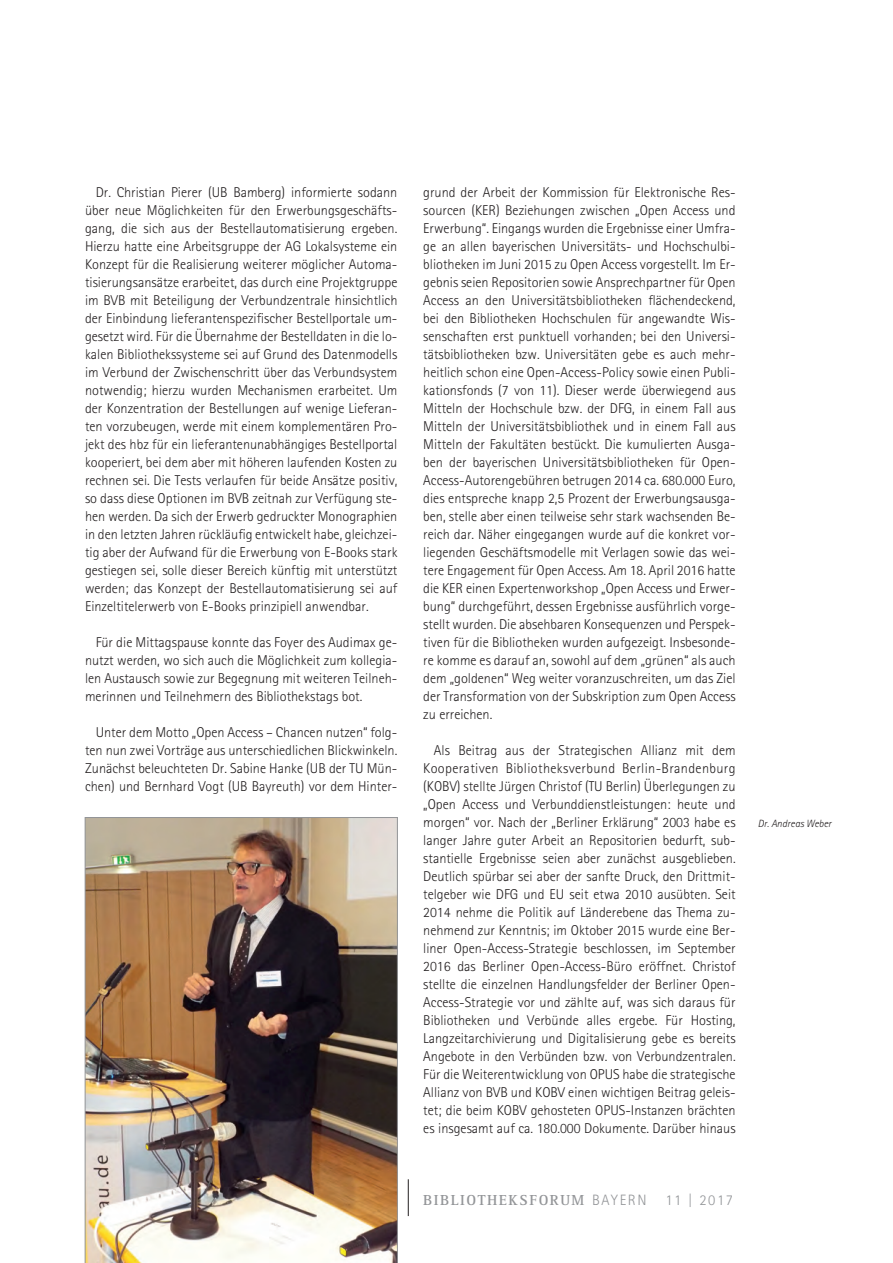
<style>
.page{position:relative;width:893px;height:1263px;background:#fff}
.page>*{position:absolute;margin:0;border:0;box-sizing:border-box;transform-origin:0 0}
.t1{font:700 15px "Rotis Serif Std";letter-spacing:.1em;color:#939598}
.t2{font:300 15px "Rotis Sans Serif Std";letter-spacing:.1em;color:#939598}
.t3{font:300 14.25px/18px "Rotis Sans Serif Std";color:#231f20;text-align:justify}
.t4{font:italic 300 10.5px "Rotis Sans Serif Std";color:#231f20}
.s1{font-family:"Rotis Sans Serif Std";font-weight:300}
</style>
<div class="page">
<hr style="left:408px;top:1179px;width:1px;height:37px;background:#231f20">
<img style="left:85px;top:817px;width:312px;height:446px">
<p class="t3" style="left:85px;top:185px;width:314px;text-indent:11px">Dr. Christian Pierer (UB Bamberg) informierte sodann über neue Möglichkeiten für den Erwerbungsgeschäfts&shy;gang, die sich aus der Bestellautomatisierung ergeben.<br>Hierzu hatte eine Arbeitsgruppe der AG Lokalsysteme ein Konzept für die Realisierung weiterer möglicher Automa&shy;tisierungsansätze erarbeitet, das durch eine Projektgruppe im BVB mit Beteiligung der Verbundzentrale hinsichtlich der Einbindung lieferantenspezifischer Bestellportale um&shy;gesetzt wird. Für die Übernahme der Bestelldaten in die lo&shy;kalen Bibliothekssysteme sei auf Grund des Datenmodells im Verbund der Zwischenschritt über das Verbundsystem notwendig; hierzu wurden Mechanismen erarbeitet. Um der Konzentration der Bestellungen auf wenige Lieferan&shy;ten vorzubeugen, werde mit einem komplementären Pro&shy;jekt des hbz für ein lieferantenunabhängiges Bestellportal kooperiert, bei dem aber mit höheren laufenden Kosten zu rechnen sei. Die Tests verlaufen für beide Ansätze positiv, so dass diese Optionen im BVB zeitnah zur Verfügung ste&shy;hen werden. Da sich der Erwerb gedruckter Monographien in den letzten Jahren rückläufig entwickelt habe, gleichzei&shy;tig aber der Aufwand für die Erwerbung von E-Books stark gestiegen sei, solle dieser Bereich künftig mit unterstützt werden; das Konzept der Bestellautomatisierung sei auf Einzeltitelerwerb von E-Books prinzipiell anwendbar.</p>
<p class="t3" style="left:85px;top:635px;width:314px;text-indent:11px">Für die Mittagspause konnte das Foyer des Audimax ge&shy;nutzt werden, wo sich auch die Möglichkeit zum kollegia&shy;len Austausch sowie zur Begegnung mit weiteren Teilneh&shy;merinnen und Teilnehmern des Bibliothekstags bot.</p>
<p class="t3" style="left:85px;top:725px;width:314px;text-indent:11px">Unter dem Motto „Open Access – Chancen nutzen“ folg&shy;ten nun zwei Vorträge aus unterschiedlichen Blickwinkeln.<br>Zunächst beleuchteten Dr. Sabine Hanke (UB der TU Mün&shy;chen) und Bernhard Vogt (UB Bayreuth) vor dem Hinter-</p>
<p class="t3" style="left:423px;top:185px;width:314px">grund der Arbeit der Kommission für Elektronische Res&shy;sourcen (KER) Beziehungen zwischen „Open Access und Erwerbung“. Eingangs wurden die Ergebnisse einer Umfra&shy;ge an allen bayerischen Universitäts- und Hochschulbi&shy;bliotheken im Juni 2015 zu Open Access vorgestellt. Im Er&shy;gebnis seien Repositorien sowie Ansprechpartner für Open Access an den Universitätsbibliotheken flächendeckend, bei den Bibliotheken Hochschulen für angewandte Wis&shy;senschaften erst punktuell vorhanden; bei den Universi&shy;tätsbibliotheken bzw. Universitäten gebe es auch mehr&shy;heitlich schon eine Open-Access-Policy sowie einen Publi&shy;kationsfonds (7 von 11). Dieser werde überwiegend aus Mitteln der Hochschule bzw. der DFG, in einem Fall aus Mitteln der Universitätsbibliothek und in einem Fall aus Mitteln der Fakultäten bestückt. Die kumulierten Ausga&shy;ben der bayerischen Universitätsbibliotheken für Open-Access-Autorengebühren betrugen 2014 ca. 680.000 Euro, dies entspreche knapp 2,5 Prozent der Erwerbungsausga&shy;ben, stelle aber einen teilweise sehr stark wachsenden Be&shy;reich dar. Näher eingegangen wurde auf die konkret vor&shy;liegenden Geschäftsmodelle mit Verlagen sowie das wei&shy;tere Engagement für Open Access. Am 18. April 2016 hatte die KER einen Expertenworkshop „Open Access und Erwer&shy;bung“ durchgeführt, dessen Ergebnisse ausführlich vorge&shy;stellt wurden. Die absehbaren Konsequenzen und Perspek&shy;tiven für die Bibliotheken wurden aufgezeigt. Insbesonde&shy;re komme es darauf an, sowohl auf dem „grünen“ als auch dem „goldenen“ Weg weiter voranzuschreiten, um das Ziel der Transformation von der Subskription zum Open Access zu erreichen.</p>
<p class="t3" style="left:423px;top:743px;width:314px;text-indent:11px">Als Beitrag aus der Strategischen Allianz mit dem Kooperativen Bibliotheksverbund Berlin-Brandenburg (KOBV) stellte Jürgen Christof (TU Berlin) Überlegungen zu „Open Access und Verbunddienstleistungen: heute und morgen“ vor. Nach der „Berliner Erklärung“ 2003 habe es langer Jahre guter Arbeit an Repositorien bedurft, sub&shy;stantielle Ergebnisse seien aber zunächst ausgeblieben.<br>Deutlich spürbar sei aber der sanfte Druck, den Drittmit&shy;telgeber wie DFG und EU seit etwa 2010 ausübten. Seit 2014 nehme die Politik auf Länderebene das Thema zu&shy;nehmend zur Kenntnis; im Oktober 2015 wurde eine Ber&shy;liner Open-Access-Strategie beschlossen, im September 2016 das Berliner Open-Access-Büro eröffnet. Christof stellte die einzelnen Handlungsfelder der Berliner Open-Access-Strategie vor und zählte auf, was sich daraus für Bibliotheken und Verbünde alles ergebe. Für Hosting, Langzeitarchivierung und Digitalisierung gebe es bereits Angebote in den Verbünden bzw. von Verbundzentralen.<br>Für die Weiterentwicklung von OPUS habe die strategische Allianz von BVB und KOBV einen wichtigen Beitrag geleis&shy;tet; die beim KOBV gehosteten OPUS-Instanzen brächten es insgesamt auf ca. 180.000 Dokumente. Darüber hinaus</p>
<p class="t4" style="left:758px;top:820px;width:75px">Dr. Andreas Weber</p>
<p class="t1" style="left:423px;top:1195px;width:225px">BIBLIOTHEKSFORUM <span class="s1">BAYERN</span></p>
<p class="t2" style="left:665px;top:1195px;width:69px">11 | 2017</p>
</div>
